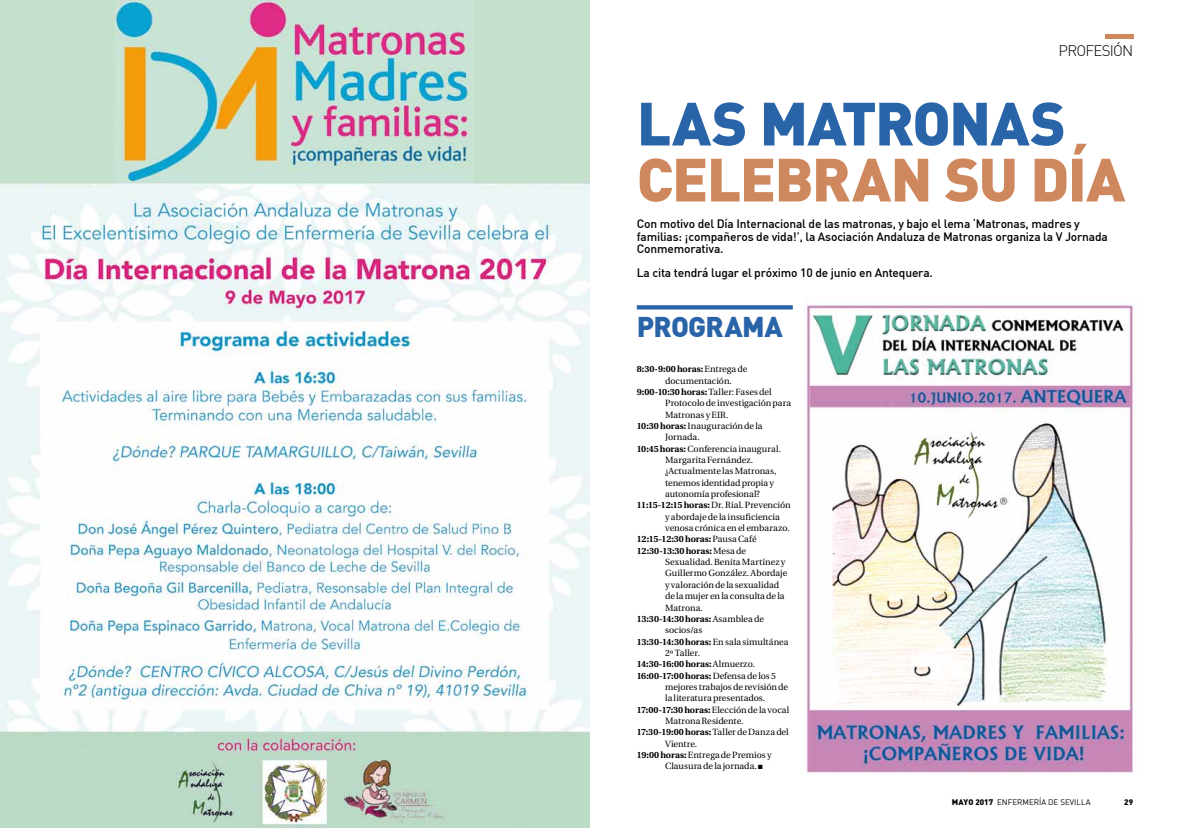
<style>
.page{position:relative;width:1180px;height:828px;background:#fff}
.page>*{position:absolute;margin:0;border:0;box-sizing:border-box;transform-origin:0 0}
.t1{font:900 60px "DIN";letter-spacing:-.03em;color:#cf875e}
.t2{font:900 60px "DIN";letter-spacing:-.01em;color:#2964a9}
.t3{font:900 28px "DIN";letter-spacing:-.02em;color:#2964a9}
.t4{font:300 15px "DIN";letter-spacing:-.05em;color:#000}
.t5{font:500 12px/12.5px "DIN";letter-spacing:-.015em;color:#000}
.t6{font:9px "Utopia";color:#000}
.t7{font:700 9px "Utopia";color:#000}
.t8{font:8px "DIN";color:#000}
.t9{font:900 8px "DIN";color:#000}
.s1{font-weight:400}
.s2{font-weight:700}
.s3{font-weight:900}
</style>
<div class="page">
<svg style="left:636px;top:305px;width:156px;height:4px"></svg>
<img style="left:806px;top:304px;width:328px;height:469px">
<img style="left:0;top:0;width:590px;height:828px">
<hr style="left:1104px;top:34px;width:28px;height:4px;background:#cf875e">
<h3 class="t4" style="left:1058px;top:42px;width:76px">PROFESIÓN</h3>
<h1 class="t2" style="left:636px;top:84px;width:430px">LAS MATRONAS</h1>
<h1 class="t1" style="left:636px;top:140px;width:459px">CELEBRAN SU DÍA</h1>
<h3 class="t5" style="left:636px;top:217px;width:472px">Con motivo del Día Internacional de las matronas, y bajo el lema ‘Matronas, madres y familias: ¡compañeros de vida!’, la Asociación Andaluza de Matronas organiza la V Jornada<br>Conmemorativa.</h3>
<h3 class="t5" style="left:636px;top:266px;width:297px">La cita tendrá lugar el próximo 10 de junio en Antequera.</h3>
<h2 class="t3" style="left:636px;top:308px;width:147px">PROGRAMA</h2>
<p class="t7" style="left:636px;top:364px;width:112px">8:30-9:00 horas: <span class="s1">Entrega de</span></p>
<p class="t6" style="left:665px;top:375px;width:68px">documentación.</p>
<p class="t7" style="left:636px;top:387px;width:136px">9:00-10:30 horas: <span class="s1">Taller: Fases del</span></p>
<p class="t6" style="left:665px;top:398px;width:127px">Protocolo de investigación para</p>
<p class="t6" style="left:665px;top:410px;width:65px">Matronas y EIR.</p>
<p class="t6" style="left:636px;top:421px;width:127px"><span class="s2">10:30 horas:</span> Inauguración de la</p>
<p class="t6" style="left:665px;top:432px;width:36px">Jornada.</p>
<p class="t6" style="left:636px;top:444px;width:146px"><span class="s2">10:45 horas:</span> Conferencia inaugural.</p>
<p class="t6" style="left:665px;top:455px;width:90px">Margarita Fernández.</p>
<p class="t6" style="left:665px;top:466px;width:113px">¿Actualmente las Matronas,</p>
<p class="t6" style="left:665px;top:478px;width:110px">tenemos identidad propia y</p>
<p class="t6" style="left:665px;top:489px;width:96px">autonomía profesional?</p>
<p class="t6" style="left:636px;top:500px;width:155px"><span class="s2">11:15-12:15 horas:</span> Dr. Rial. Prevención</p>
<p class="t6" style="left:665px;top:512px;width:116px">y abordaje de la insuficiencia</p>
<p class="t6" style="left:665px;top:523px;width:126px">venosa crónica en el embarazo.</p>
<p class="t7" style="left:636px;top:534px;width:121px">12:15-12:30 horas: <span class="s1">Pausa Café</span></p>
<p class="t7" style="left:636px;top:545px;width:111px">12:30-13:30 horas: <span class="s1">Mesa de</span></p>
<p class="t6" style="left:665px;top:557px;width:122px">Sexualidad. Benita Martínez y</p>
<p class="t6" style="left:665px;top:568px;width:124px">Guillermo González. Abordaje</p>
<p class="t6" style="left:665px;top:580px;width:115px">y valoración de la sexualidad</p>
<p class="t6" style="left:665px;top:591px;width:121px">de la mujer en la consulta de la</p>
<p class="t6" style="left:665px;top:602px;width:39px">Matrona.</p>
<p class="t7" style="left:636px;top:613px;width:129px">13:30-14:30 horas: <span class="s1">Asamblea de</span></p>
<p class="t6" style="left:665px;top:625px;width:39px">socios/as</p>
<p class="t7" style="left:636px;top:636px;width:153px">13:30-14:30 horas: <span class="s1">En sala simultánea</span></p>
<p class="t6" style="left:665px;top:648px;width:36px">2º Taller.</p>
<p class="t7" style="left:636px;top:659px;width:120px">14:30-16:00 horas: <span class="s1">Almuerzo.</span></p>
<p class="t7" style="left:636px;top:670px;width:140px">16:00-17:00 horas: <span class="s1">Defensa de los 5</span></p>
<p class="t6" style="left:665px;top:682px;width:124px">mejores trabajos de revisión de</p>
<p class="t6" style="left:665px;top:693px;width:101px">la literatura presentados.</p>
<p class="t7" style="left:636px;top:704px;width:154px">17:00-17:30 horas: <span class="s1">Elección de la vocal</span></p>
<p class="t6" style="left:665px;top:716px;width:80px">Matrona Residente.</p>
<p class="t7" style="left:636px;top:727px;width:153px">17:30-19:00 horas: <span class="s1">Taller de Danza del</span></p>
<p class="t6" style="left:665px;top:738px;width:34px">Vientre.</p>
<p class="t6" style="left:636px;top:750px;width:136px"><span class="s2">19:00 horas:</span> Entrega de Premios y</p>
<p class="t6" style="left:665px;top:761px;width:99px">Clausura de la jornada. ■</p>
<p class="t8" style="left:951px;top:797px;width:140px"><span class="s3">MAYO 2017</span> ENFERMERÍA DE SEVILLA</p>
<p class="t9" style="left:1124px;top:797px;width:10px">29</p>
</div>
